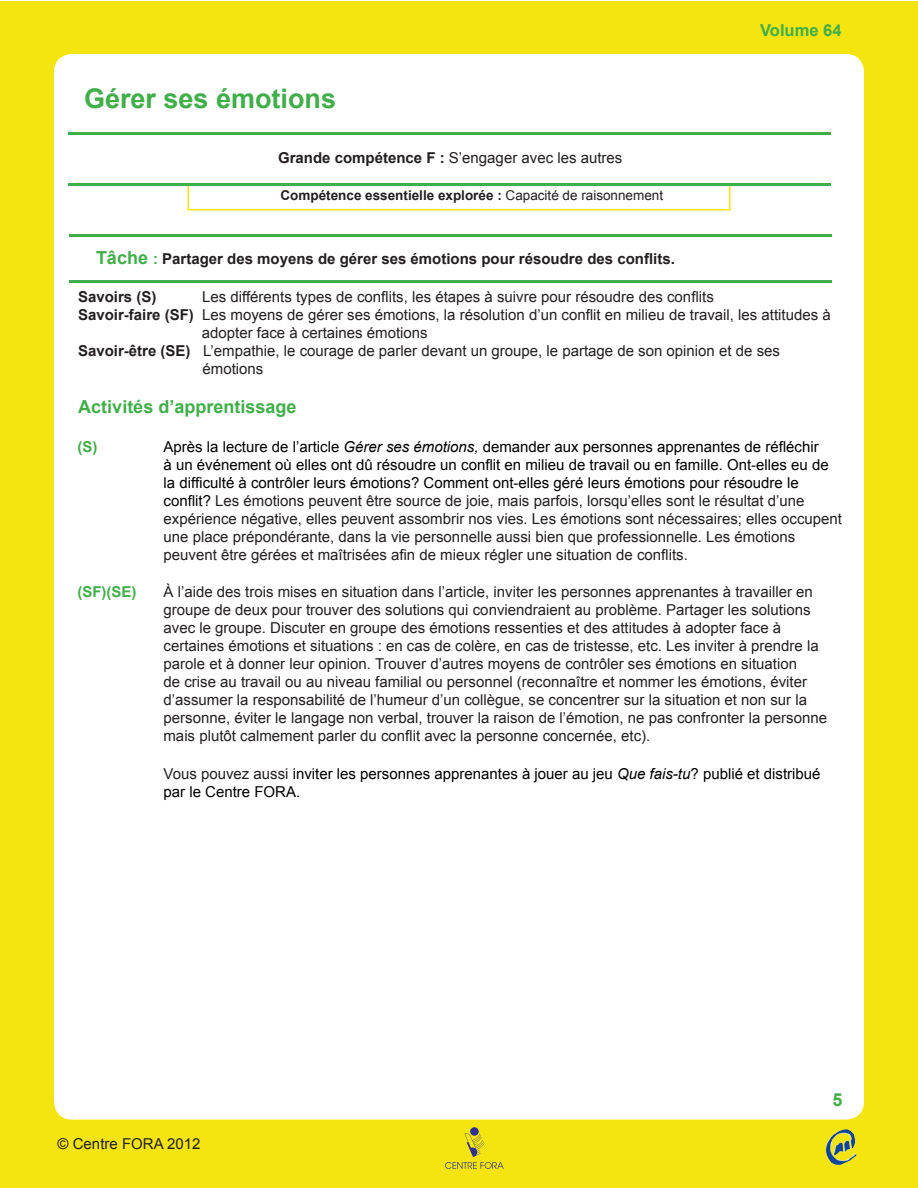
<style>
.page{position:relative;width:918px;height:1188px;background:#fff}
.page>*{position:absolute;margin:0;border:0;box-sizing:border-box;transform-origin:0 0}
.t1{font:700 27px "Arial";color:#40ae49}
.t2{font:700 18px "Arial";color:#40ae49}
.t3{font:700 16.5px "Arial";color:#40ae49}
.t4{font:15px/18px "Arial";color:#231f20}
.t5{font:15px "Arial";color:#000}
.t6{font:700 15px "Arial";color:#231f20}
.t7{font:700 15px "Arial";color:#40ae49}
.t8{font:700 13.5px "Arial";color:#231f20}
.s1{font-weight:700}
.s2{font-weight:400}
.s3{font-size:18px;color:#40ae49}
.s4{color:#40ae49}
.s5{font-style:italic}
.s6{color:#000}
.s7{color:#231f20}
</style>
<div class="page">
<div style="left:0;top:1px;width:918px;height:1187px;background:#f4e40f"></div>
<div style="left:54px;top:54px;width:810px;height:1066px;background:#fff;border-radius:18px"></div>
<img style="left:826px;top:1129px;width:30px;height:36px">
<div style="left:470px;top:1127px;width:9px;height:9px;background:#2e3092;border-radius:50%"></div>
<svg style="left:445px;top:1133px;width:59px;height:36px"></svg>
<div style="left:188px;top:183px;width:542px;height:27px;border:2px solid #f4e40f"></div>
<hr style="left:68px;top:132px;width:763px;height:2px;background:#40ae49">
<hr style="left:68px;top:183px;width:763px;height:3px;background:#40ae49">
<hr style="left:69px;top:234px;width:763px;height:2px;background:#40ae49">
<hr style="left:69px;top:281px;width:763px;height:2px;background:#40ae49">
<p class="t1" style="left:84px;top:80px;width:254px">Gérer ses émotions</p>
<p class="t4" style="left:278px;top:149px;width:346px"><span class="s1">Grande compétence F :</span> S’engager avec les autres</p>
<p class="t8" style="left:281px;top:187px;width:384px">Compétence essentielle explorée : <span class="s2">Capacité de raisonnement</span></p>
<p class="t3" style="left:760px;top:19px;width:83px">Volume 64</p>
<p class="t6" style="left:96px;top:249px;width:580px"><span class="s3">Tâche</span> <span class="s4">:</span> Partager des moyens de gérer ses émotions pour résoudre des conflits.</p>
<p class="t6" style="left:78px;top:286px;width:80px">Savoirs (S)</p>
<p class="t4" style="left:202px;top:288px;width:513px">Les différents types de conflits, les étapes à suivre pour résoudre des conflits</p>
<p class="t4" style="left:78px;top:306px;width:754px"><span class="s1">Savoir-faire (SF)</span> Les moyens de gérer ses émotions, la résolution d’un conflit en milieu de travail, les attitudes à</p>
<p class="t4" style="left:202px;top:324px;width:227px">adopter face à certaines émotions</p>
<p class="t4" style="left:78px;top:342px;width:704px"><span class="s1">Savoir-être (SE)</span> L’empathie, le courage de parler devant un groupe, le partage de son opinion et de ses</p>
<p class="t4" style="left:202px;top:360px;width:62px">émotions</p>
<p class="t2" style="left:78px;top:395px;width:220px">Activités d’apprentissage</p>
<p class="t7" style="left:77px;top:437px;width:21px">(S)</p>
<p class="t5" style="left:164px;top:437px;width:657px">Après la lecture de l’article <span class="s5">Gérer ses émotions,</span> demander aux personnes apprenantes de réfléchir</p>
<p class="t5" style="left:164px;top:455px;width:667px">à un événement où elles ont dû résoudre un conflit en milieu de travail ou en famille. Ont-elles eu de</p>
<p class="t4" style="left:164px;top:474px;width:680px"><span class="s6">la difficulté à contrôler leurs émotions? Comment ont-elles géré leurs émotions pour résoudre le conflit?</span> Les émotions peuvent être source de joie, mais parfois, lorsqu’elles sont le résultat d’une expérience négative, elles peuvent assombrir nos vies. Les émotions sont nécessaires; elles occupent une place prépondérante, dans la vie personnelle aussi bien que professionnelle. Les émotions peuvent être gérées et maîtrisées afin de mieux régler une situation de conflits.</p>
<p class="t7" style="left:77px;top:582px;width:61px">(SF)(SE)</p>
<p class="t4" style="left:163px;top:583px;width:665px">À l’aide des trois mises en situation dans l’article, inviter les personnes apprenantes à travailler en groupe de deux pour trouver des solutions qui conviendraient au problème. Partager les solutions avec le groupe. Discuter en groupe des émotions ressenties et des attitudes à adopter face à certaines émotions et situations : en cas de colère, en cas de tristesse, etc. Les inviter à prendre la parole et à donner leur opinion. Trouver d’autres moyens de contrôler ses émotions en situation<br>de crise au travail ou au niveau familial ou personnel (reconnaître et nommer les émotions, éviter d’assumer la responsabilité de l’humeur d’un collègue, se concentrer sur la situation et non sur la personne, éviter le langage non verbal, trouver la raison de l’émotion, ne pas confronter la personne mais plutôt calmement parler du conflit avec la personne concernée, etc).</p>
<p class="t5" style="left:164px;top:764px;width:659px"><span class="s7">Vous pouvez aussi</span> inviter les personnes apprenantes à jouer au jeu <span class="s5">Que fais-tu</span>? publié et distribué</p>
<p class="t5" style="left:164px;top:782px;width:138px">par le Centre FORA.</p>
<p class="t4" style="left:58px;top:1134px;width:144px">© Centre FORA 2012</p>
<p class="t2" style="left:833px;top:1087px;width:12px">5</p>
</div>
